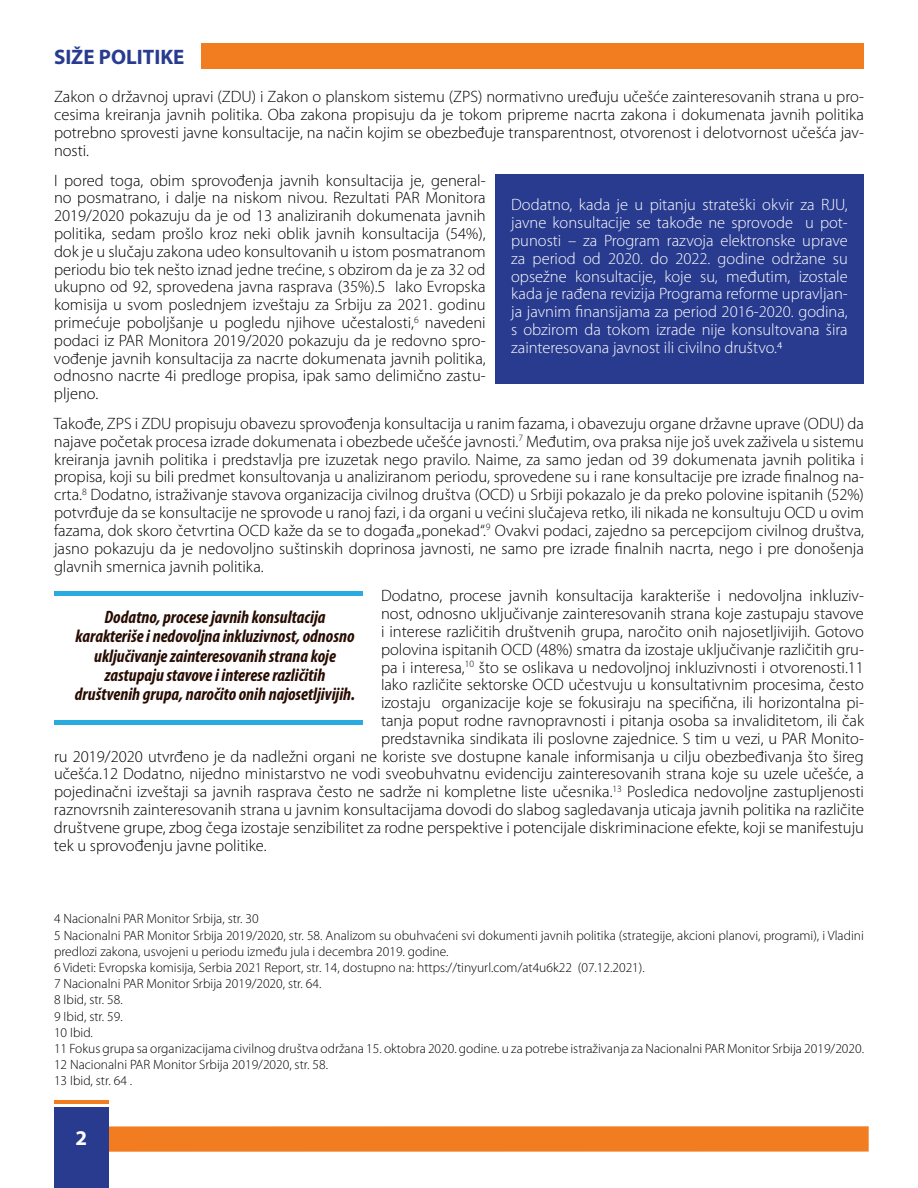
<style>
.page{position:relative;width:918px;height:1188px;background:#fff}
.page>*{position:absolute;margin:0;border:0;box-sizing:border-box;transform-origin:0 0}
.t1{font:700 21px "Myriad Pro";color:#293b8f}
.t2{font:700 21px "Myriad Pro";color:#fff}
.t3{font:italic 700 condensed 18px/19.4px "Myriad Pro";color:#280c00;text-align:center}
.t4{font:300 16.5px/17.9px "Myriad Pro";color:#000;text-align:justify}
.t5{font:300 16.5px/17.9px "Myriad Pro";color:#fff;text-align:justify}
.t6{font:300 13.5px/16.2px "Myriad Pro";color:#000}
</style>
<div class="page">
<div style="left:54px;top:1126px;width:815px;height:26px;background:#f27d21"></div>
<hr style="left:54px;top:1101px;width:55px;height:3px;background:#f27d21">
<div style="left:54px;top:1107px;width:55px;height:81px;background:#293b8f"></div>
<div style="left:202px;top:44px;width:662px;height:25px;background:#f27d21"></div>
<div style="left:495px;top:175px;width:369px;height:209px;background:#293b8f"></div>
<div style="left:54px;top:591px;width:309px;height:5px;background:#29abe0"></div>
<hr style="left:54px;top:720px;width:309px;height:4px;background:#29abe0">
<p class="t1" style="left:54px;top:43px;width:132px">SIŽE POLITIKE</p>
<p class="t4" style="left:54px;top:88px;width:812px">Zakon o državnoj upravi (ZDU) i Zakon o planskom sistemu (ZPS) normativno uređuju učešće zainteresovanih strana u pro&shy;cesima kreiranja javnih politika. Oba zakona propisuju da je tokom pripreme nacrta zakona i dokumenata javnih politika potrebno sprovesti javne konsultacije, na način kojim se obezbeđuje transparentnost, otvorenost i delotvornost učešća jav&shy;nosti.<sup>4</sup></p>
<p class="t4" style="left:54px;top:171px;width:433px">I pored toga, obim sprovođenja javnih konsultacija je, general&shy;no posmatrano, i dalje na niskom nivou. Rezultati PAR Monitora 2019/2020 pokazuju da je od 13 analiziranih dokumenata javnih politika, sedam prošlo kroz neki oblik javnih konsultacija (54%), dok je u slučaju zakona udeo konsultovanih u istom posmatranom periodu bio tek nešto iznad jedne trećine, s obzirom da je za 32 od ukupno od 92, sprovedena javna rasprava (35%).5 Iako Evropska komisija u svom poslednjem izveštaju za Srbiju za 2021. godinu primećuje poboljšanje u pogledu njihove učestalosti,<sup>6</sup> navedeni podaci iz PAR Monitora 2019/2020 pokazuju da je redovno spro&shy;vođenje javnih konsultacija za nacrte dokumenata javnih politika, odnosno nacrte 4i predloge propisa, ipak samo delimično zastu&shy;pljeno.</p>
<p class="t4" style="left:54px;top:415px;width:812px">Takođe, ZPS i ZDU propisuju obavezu sprovođenja konsultacija u ranim fazama, i obavezuju organe državne uprave (ODU) da najave početak procesa izrade dokumenata i obezbede učešće javnosti.<sup>7</sup> Međutim, ova praksa nije još uvek zaživela u sistemu kreiranja javnih politika i predstavlja pre izuzetak nego pravilo. Naime, za samo jedan od 39 dokumenata javnih politika i propisa, koji su bili predmet konsultovanja u analiziranom periodu, sprovedene su i rane konsultacije pre izrade finalnog na&shy;crta.<sup>8</sup> Dodatno, istraživanje stavova organizacija civilnog društva (OCD) u Srbiji pokazalo je da preko polovine ispitanih (52%) potvrđuje da se konsultacije ne sprovode u ranoj fazi, i da organi u većini slučajeva retko, ili nikada ne konsultuju OCD u ovim fazama, dok skoro četvrtina OCD kaže da se to događa „ponekad“.<sup>9</sup> Ovakvi podaci, zajedno sa percepcijom civilnog društva, jasno pokazuju da je nedovoljno suštinskih doprinosa javnosti, ne samo pre izrade finalnih nacrta, nego i pre donošenja glavnih smernica javnih politika.</p>
<p class="t4" style="left:381px;top:587px;width:484px">Dodatno, procese javnih konsultacija karakteriše i nedovoljna inkluziv-</p>
<p class="t4" style="left:381px;top:605px;width:484px">nost, odnosno uključivanje zainteresovanih strana koje zastupaju stavove</p>
<p class="t4" style="left:381px;top:623px;width:485px">i interese različitih društvenih grupa, naročito onih najosetljivijih. Gotovo</p>
<p class="t4" style="left:381px;top:641px;width:484px">polovina ispitanih OCD (48%) smatra da izostaje uključivanje različitih gru-</p>
<p class="t4" style="left:381px;top:658px;width:484px">pa i interesa,<sup>10</sup> što se oslikava u nedovoljnoj inkluzivnosti i otvorenosti.11</p>
<p class="t4" style="left:381px;top:676px;width:485px">Iako različite sektorske OCD učestvuju u konsultativnim procesima, često</p>
<p class="t4" style="left:381px;top:694px;width:485px">izostaju organizacije koje se fokusiraju na specifična, ili horizontalna pi-</p>
<p class="t4" style="left:381px;top:712px;width:485px">tanja poput rodne ravnopravnosti i pitanja osoba sa invaliditetom, ili čak</p>
<p class="t4" style="left:381px;top:730px;width:485px">predstavnika sindikata ili poslovne zajednice. S tim u vezi, u PAR Monito-</p>
<p class="t4" style="left:54px;top:747px;width:811px">ru 2019/2020 utvrđeno je da nadležni organi ne koriste sve dostupne kanale informisanja u cilju obezbeđivanja što šireg</p>
<p class="t4" style="left:54px;top:765px;width:812px">učešća.12 Dodatno, nijedno ministarstvo ne vodi sveobuhvatnu evidenciju zainteresovanih strana koje su uzele učešće, a</p>
<p class="t4" style="left:54px;top:783px;width:812px">pojedinačni izveštaji sa javnih rasprava često ne sadrže ni kompletne liste učesnika.<sup>13</sup> Posledica nedovoljne zastupljenosti</p>
<p class="t4" style="left:54px;top:801px;width:812px">raznovrsnih zainteresovanih strana u javnim konsultacijama dovodi do slabog sagledavanja uticaja javnih politika na različite</p>
<p class="t4" style="left:54px;top:819px;width:811px">društvene grupe, zbog čega izostaje senzibilitet za rodne perspektive i potencijale diskriminacione efekte, koji se manifestuju</p>
<p class="t4" style="left:54px;top:836px;width:214px">tek u sprovođenju javne politike.</p>
<p class="t5" style="left:511px;top:196px;width:338px">Dodatno, kada je u pitanju strateški okvir za RJU, javne konsultacije se takođe ne sprovode u pot&shy;punosti – za Program razvoja elektronske uprave za period od 2020. do 2022. godine održane su opsežne konsultacije, koje su, međutim, izostale kada je rađena revizija Programa reforme upravljan&shy;ja javnim finansijama za period 2016-2020. godina, s obzirom da tokom izrade nije konsultovana šira zainteresovana javnost ili civilno društvo.4</p>
<p class="t3" style="left:75px;top:607px;width:282px">Dodatno, procese javnih konsultacija karakteriše i nedovoljna inkluzivnost, odnosno uključivanje zainteresovanih strana koje zastupaju stavove i interese različitih društvenih grupa, naročito onih najosetljivijih.</p>
<p class="t6" style="left:54px;top:911px;width:812px">4 Nacionalni PAR Monitor Srbija, str. 30<br>5 Nacionalni PAR Monitor Srbija 2019/2020, str. 58. Analizom su obuhvaćeni svi dokumenti javnih politika (strategije, akcioni planovi, programi), i Vladini predlozi zakona, usvojeni u periodu između jula i decembra 2019. godine.<br>6 Videti: Evropska komisija, Serbia 2021 Report, str. 14, dostupno na: https://tinyurl.com/at4u6k22 (07.12.2021).<br>7 Nacionalni PAR Monitor Srbija 2019/2020, str. 64.<br>8 Ibid, str. 58.<br>9 Ibid, str. 59.<br>10 Ibid.<br>11 Fokus grupa sa organizacijama civilnog društva održana 15. oktobra 2020. godine. u za potrebe istraživanja za Nacionalni PAR Monitor Srbija 2019/2020.<br>12 Nacionalni PAR Monitor Srbija 2019/2020, str. 58.<br>13 Ibid, str. 64 .</p>
<p class="t2" style="left:76px;top:1124px;width:13px">2</p>
</div>
